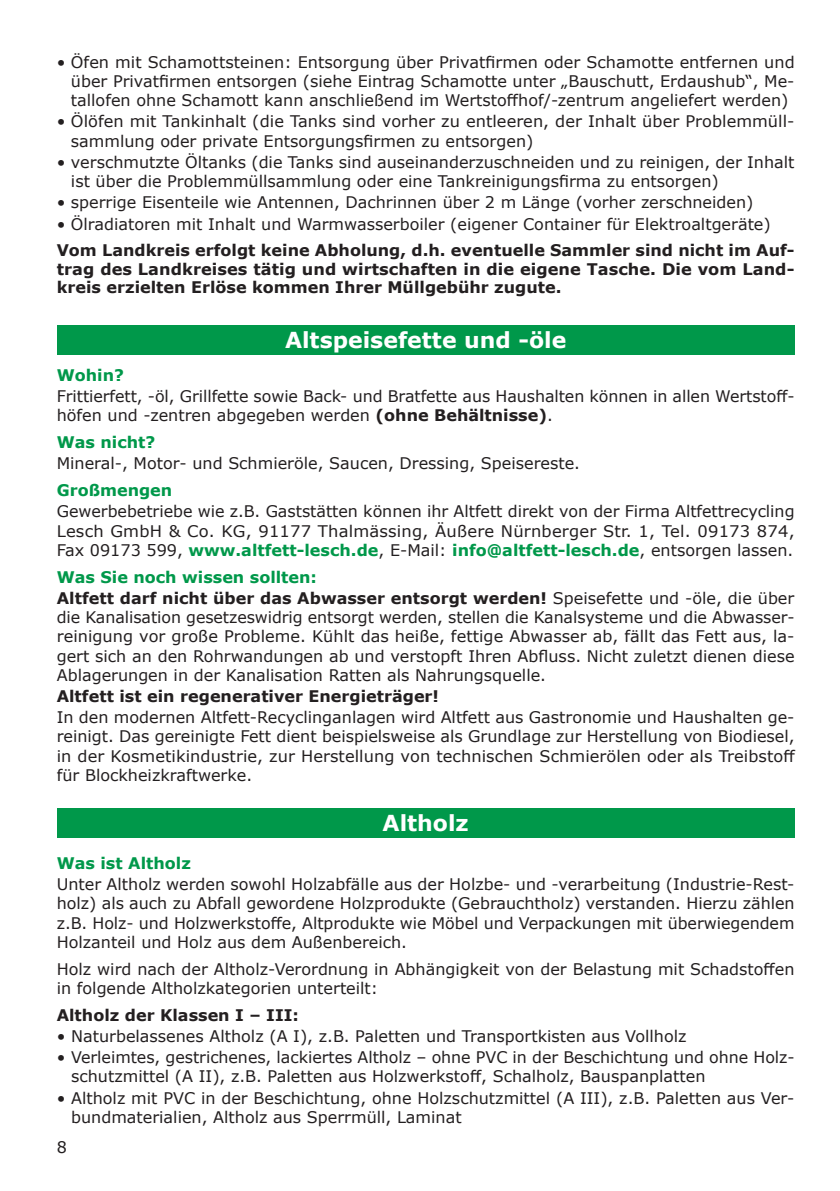
<style>
.page{position:relative;width:840px;height:1191px;background:#fff}
.page>*{position:absolute;margin:0;border:0;box-sizing:border-box;transform-origin:0 0}
.t1{font:700 22px "Verdana";color:#fff}
.t2{font:16px/19.2px "Verdana";color:#231f20}
.t3{font:700 16px/18.6px "Verdana";color:#231f20;text-align:justify}
.t4{font:700 16px "Verdana";color:#00984a}
.s1{font-weight:700}
.s2{font-weight:700;color:#00984a}
.s3{color:#00984a}
.s4{font-weight:400}
</style>
<div class="page">
<div style="left:57px;top:325px;width:737px;height:30px;background:#00984a"></div>
<div style="left:57px;top:808px;width:737px;height:30px;background:#00984a"></div>
<p class="t2" style="left:71px;top:52px;width:724px;text-align:justify;text-indent:-14px">• Öfen mit Schamottsteinen: Entsorgung über Privatfirmen oder Schamotte entfernen und über Privatfirmen entsorgen (siehe Eintrag Schamotte unter „Bauschutt, Erdaushub“, Me&shy;tallofen ohne Schamott kann anschließend im Wertstoffhof/-zentrum angeliefert werden)</p>
<p class="t2" style="left:71px;top:112px;width:724px;text-indent:-14px">• Ölöfen mit Tankinhalt (die Tanks sind vorher zu entleeren, der Inhalt über Problemmüll&shy;sammlung oder private Entsorgungsfirmen zu entsorgen)</p>
<p class="t2" style="left:71px;top:152px;width:724px;text-indent:-14px">• verschmutzte Öltanks (die Tanks sind auseinanderzuschneiden und zu reinigen, der Inhalt ist über die Problemmüllsammlung oder eine Tankreinigungsfirma zu entsorgen)</p>
<p class="t2" style="left:57px;top:193px;width:697px">• sperrige Eisenteile wie Antennen, Dachrinnen über 2 m Länge (vorher zerschneiden)</p>
<p class="t2" style="left:57px;top:214px;width:715px">• Ölradiatoren mit Inhalt und Warmwasserboiler (eigener Container für Elektroaltgeräte)</p>
<p class="t3" style="left:57px;top:240px;width:739px">Vom Landkreis erfolgt keine Abholung, d.h. eventuelle Sammler sind nicht im Auf&shy;trag des Landkreises tätig und wirtschaften in die eigene Tasche. Die vom Land&shy;kreis erzielten Erlöse kommen Ihrer Müllgebühr zugute.</p>
<h1 class="t1" style="left:285px;top:324px;width:282px">Altspeisefette und -öle</h1>
<p class="t4" style="left:57px;top:363px;width:69px">Wohin?</p>
<p class="t2" style="left:57px;top:386px;width:739px">Frittierfett, -öl, Grillfette sowie Back- und Bratfette aus Haushalten können in allen Wertstoff&shy;höfen und -zentren abgegeben werden <span class="s1">(ohne Behältnisse)</span>.</p>
<p class="t4" style="left:57px;top:431px;width:100px">Was nicht?</p>
<p class="t2" style="left:57px;top:453px;width:524px">Mineral-, Motor- und Schmieröle, Saucen, Dressing, Speisereste.</p>
<p class="t4" style="left:57px;top:479px;width:117px">Großmengen</p>
<p class="t2" style="left:57px;top:502px;width:739px;text-align:justify">Gewerbebetriebe wie z.B. Gaststätten können ihr Altfett direkt von der Firma Altfettrecycling Lesch GmbH &amp; Co. KG, 91177 Thalmässing, Äußere Nürnberger Str. 1, Tel. 09173 874, Fax 09173 599, <span class="s2">www.altfett-lesch.de</span>, E-Mail: <span class="s2">info@altfett-lesch.de</span>, entsorgen lassen.</p>
<p class="t3" style="left:57px;top:566px;width:738px;line-height:21.2px"><span class="s3">Was Sie noch wissen sollten:<br></span>Altfett darf nicht über das Abwasser entsorgt werden! <span class="s4">Speisefette und -öle, die über</span></p>
<p class="t2" style="left:57px;top:607px;width:739px">die Kanalisation gesetzeswidrig entsorgt werden, stellen die Kanalsysteme und die Abwasser&shy;reinigung vor große Probleme. Kühlt das heiße, fettige Abwasser ab, fällt das Fett aus, la&shy;gert sich an den Rohrwandungen ab und verstopft Ihren Abfluss. Nicht zuletzt dienen diese Ablagerungen in der Kanalisation Ratten als Nahrungsquelle.</p>
<p class="t3" style="left:57px;top:686px;width:383px">Altfett ist ein regenerativer Energieträger!</p>
<p class="t2" style="left:57px;top:707px;width:739px;text-align:justify">In den modernen Altfett-Recyclinganlagen wird Altfett aus Gastronomie und Haushalten ge&shy;reinigt. Das gereinigte Fett dient beispielsweise als Grundlage zur Herstellung von Biodiesel, in der Kosmetikindustrie, zur Herstellung von technischen Schmierölen oder als Treibstoff für Blockheizkraftwerke.</p>
<h1 class="t1" style="left:382px;top:807px;width:88px">Altholz</h1>
<p class="t4" style="left:57px;top:851px;width:136px">Was ist Altholz</p>
<p class="t2" style="left:57px;top:874px;width:739px;text-align:justify">Unter Altholz werden sowohl Holzabfälle aus der Holzbe- und -verarbeitung (Industrie-Rest&shy;holz) als auch zu Abfall gewordene Holzprodukte (Gebrauchtholz) verstanden. Hierzu zählen z.B. Holz- und Holzwerkstoffe, Altprodukte wie Möbel und Verpackungen mit überwiegendem Holzanteil und Holz aus dem Außenbereich.</p>
<p class="t2" style="left:57px;top:959px;width:739px">Holz wird nach der Altholz-Verordnung in Abhängigkeit von der Belastung mit Schadstoffen in folgende Altholzkategorien unterteilt:</p>
<p class="t3" style="left:57px;top:1005px;width:243px">Altholz der Klassen I – III:</p>
<p class="t2" style="left:57px;top:1026px;width:631px">• Naturbelassenes Altholz (A I), z.B. Paletten und Transportkisten aus Vollholz</p>
<p class="t2" style="left:71px;top:1047px;width:724px;text-indent:-14px">• Verleimtes, gestrichenes, lackiertes Altholz – ohne PVC in der Beschichtung und ohne Holz&shy;schutzmittel (A II), z.B. Paletten aus Holzwerkstoff, Schalholz, Bauspanplatten</p>
<p class="t2" style="left:71px;top:1088px;width:724px;text-indent:-14px">• Altholz mit PVC in der Beschichtung, ohne Holzschutzmittel (A III), z.B. Paletten aus Ver&shy;bundmaterialien, Altholz aus Sperrmüll, Laminat</p>
<p class="t2" style="left:57px;top:1137px;width:12px">8</p>
</div>
